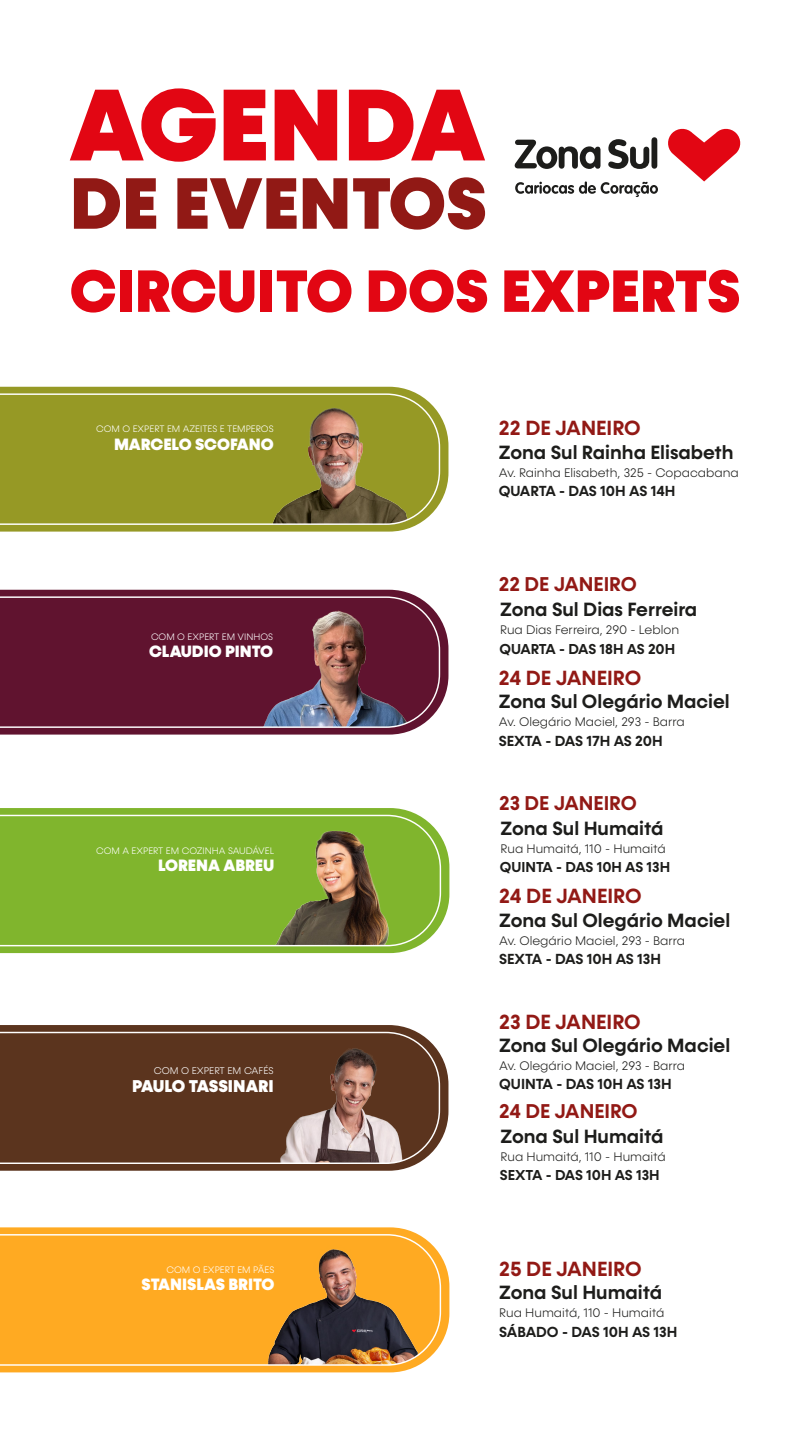
<style>
.page{position:relative;width:810px;height:1440px;background:#fff}
.page>*{position:absolute;margin:0;border:0;box-sizing:border-box;transform-origin:0 0}
.t1{font:900 102.6px "Konnect";color:#e20613}
.t2{font:900 73.2px "Konnect";color:#911915}
.t3{font:900 60px "Konnect";color:#e20613}
.t4{font:600 20.7px "Konnect";color:#921915}
.t5{font:600 20.1px "Konnect";color:#921915}
.t6{font:600 19.35px "Konnect";color:#1d1d1b}
.t7{font:900 17.25px "Konnect";color:#fff}
.t8{font:900 16.58px "Konnect";color:#fff}
.t9{font:900 16.5px "Konnect";color:#fff}
.t10{font:600 14.7px "Konnect";color:#1d1d1b}
.t11{font:600 14.48px "Konnect";color:#1d1d1b}
.t12{font:600 14.48px "Konnect";letter-spacing:-.02em;color:#1d1d1b}
.t13{font:300 12.52px "Konnect";color:#1d1d1b}
.t14{font:300 9.82px "Konnect";color:#fff}
.t15{font:300 9.45px "Konnect";color:#fff}
</style>
<div class="page">
<svg style="left:515px;top:140px;width:86px;height:29px"></svg>
<svg style="left:608px;top:137px;width:49px;height:32px"></svg>
<svg style="left:515px;top:181px;width:143px;height:16px"></svg>
<svg style="left:668px;top:128px;width:73px;height:54px"></svg>
<svg style="left:0;top:387px;width:448px;height:145px;background:#a8aa4a"></svg>
<svg style="left:0;top:393px;width:440px;height:132px;background:#969531"></svg>
<svg style="left:0;top:590px;width:448px;height:145px;background:#7b3c53"></svg>
<svg style="left:0;top:596px;width:440px;height:132px;background:#69263f"></svg>
<svg style="left:0;top:808px;width:449px;height:145px;background:#96c252"></svg>
<svg style="left:0;top:815px;width:441px;height:131px;background:#81aa35"></svg>
<svg style="left:0;top:1227px;width:449px;height:145px;background:#ffb847"></svg>
<svg style="left:0;top:1234px;width:441px;height:132px;background:#e39b2c"></svg>
<svg style="left:0;top:1025px;width:448px;height:146px;background:#775745"></svg>
<svg style="left:0;top:1032px;width:440px;height:132px;background:#6b4633"></svg>
<h1 class="t1" style="left:70px;top:62px;width:417px">AGENDA</h1>
<h2 class="t2" style="left:70px;top:159px;width:419px">DE EVENTOS</h2>
<h3 class="t3" style="left:70px;top:254px;width:672px">CIRCUITO DOS EXPERTS</h3>
<p class="t15" style="left:96px;top:424px;width:179px">COM O EXPERT EM AZEITES E TEMPEROS</p>
<h3 class="t9" style="left:114px;top:434px;width:161px">MARCELO SCOFANO</h3>
<p class="t15" style="left:151px;top:631px;width:124px">COM O EXPERT EM VINHOS</p>
<h3 class="t9" style="left:149px;top:641px;width:126px">CLAUDIO PINTO</h3>
<p class="t15" style="left:96px;top:845px;width:180px">COM A EXPERT EM COZINHA SAUDÁVEL</p>
<h3 class="t8" style="left:158px;top:855px;width:118px">LORENA ABREU</h3>
<p class="t14" style="left:154px;top:1065px;width:121px">COM O EXPERT EM CAFÉS</p>
<h3 class="t7" style="left:132px;top:1075px;width:143px">PAULO TASSINARI</h3>
<p class="t15" style="left:167px;top:1264px;width:109px">COM O EXPERT EM PÃES</p>
<h3 class="t8" style="left:142px;top:1274px;width:134px">STANISLAS BRITO</h3>
<h3 class="t4" style="left:499px;top:416px;width:143px">22 DE JANEIRO</h3>
<h3 class="t6" style="left:499px;top:441px;width:236px">Zona Sul Rainha Elisabeth</h3>
<p class="t13" style="left:499px;top:465px;width:241px">Av. Rainha Elisabeth, 325 - Copacabana</p>
<p class="t10" style="left:499px;top:482px;width:178px">QUARTA - DAS 10H AS 14H</p>
<h3 class="t5" style="left:499px;top:573px;width:139px">22 DE JANEIRO</h3>
<h3 class="t6" style="left:500px;top:598px;width:199px">Zona Sul Dias Ferreira</h3>
<p class="t13" style="left:500px;top:623px;width:181px">Rua Dias Ferreira, 290 - Leblon</p>
<p class="t12" style="left:499px;top:640px;width:177px">QUARTA - DAS 18H AS 20H</p>
<h3 class="t6" style="left:499px;top:690px;width:233px">Zona Sul Olegário Maciel</h3>
<p class="t13" style="left:499px;top:715px;width:187px">Av. Olegário Maciel, 293 - Barra</p>
<h3 class="t4" style="left:499px;top:666px;width:144px">24 DE JANEIRO</h3>
<p class="t10" style="left:499px;top:732px;width:166px">SEXTA - DAS 17H AS 20H</p>
<h3 class="t5" style="left:499px;top:791px;width:139px">23 DE JANEIRO</h3>
<h3 class="t6" style="left:501px;top:817px;width:164px">Zona Sul Humaitá</h3>
<p class="t13" style="left:501px;top:841px;width:167px">Rua Humaitá, 110 - Humaitá</p>
<p class="t11" style="left:500px;top:859px;width:172px">QUINTA - DAS 10H AS 13H</p>
<h3 class="t6" style="left:499px;top:909px;width:233px">Zona Sul Olegário Maciel</h3>
<p class="t13" style="left:499px;top:933px;width:187px">Av. Olegário Maciel, 293 - Barra</p>
<h3 class="t4" style="left:499px;top:884px;width:144px">24 DE JANEIRO</h3>
<p class="t10" style="left:499px;top:950px;width:163px">SEXTA - DAS 10H AS 13H</p>
<h3 class="t4" style="left:499px;top:1009px;width:143px">23 DE JANEIRO</h3>
<h3 class="t6" style="left:499px;top:1034px;width:233px">Zona Sul Olegário Maciel</h3>
<p class="t13" style="left:499px;top:1059px;width:187px">Av. Olegário Maciel, 293 - Barra</p>
<p class="t10" style="left:499px;top:1076px;width:174px">QUINTA - DAS 10H AS 13H</p>
<h3 class="t5" style="left:499px;top:1099px;width:140px">24 DE JANEIRO</h3>
<h3 class="t6" style="left:501px;top:1125px;width:164px">Zona Sul Humaitá</h3>
<p class="t13" style="left:501px;top:1150px;width:167px">Rua Humaitá, 110 - Humaitá</p>
<p class="t11" style="left:500px;top:1167px;width:161px">SEXTA - DAS 10H AS 13H</p>
<h3 class="t4" style="left:499px;top:1257px;width:144px">25 DE JANEIRO</h3>
<h3 class="t6" style="left:499px;top:1281px;width:164px">Zona Sul Humaitá</h3>
<p class="t13" style="left:499px;top:1306px;width:167px">Rua Humaitá, 110 - Humaitá</p>
<p class="t10" style="left:499px;top:1323px;width:180px">SÁBADO - DAS 10H AS 13H</p>
</div>
